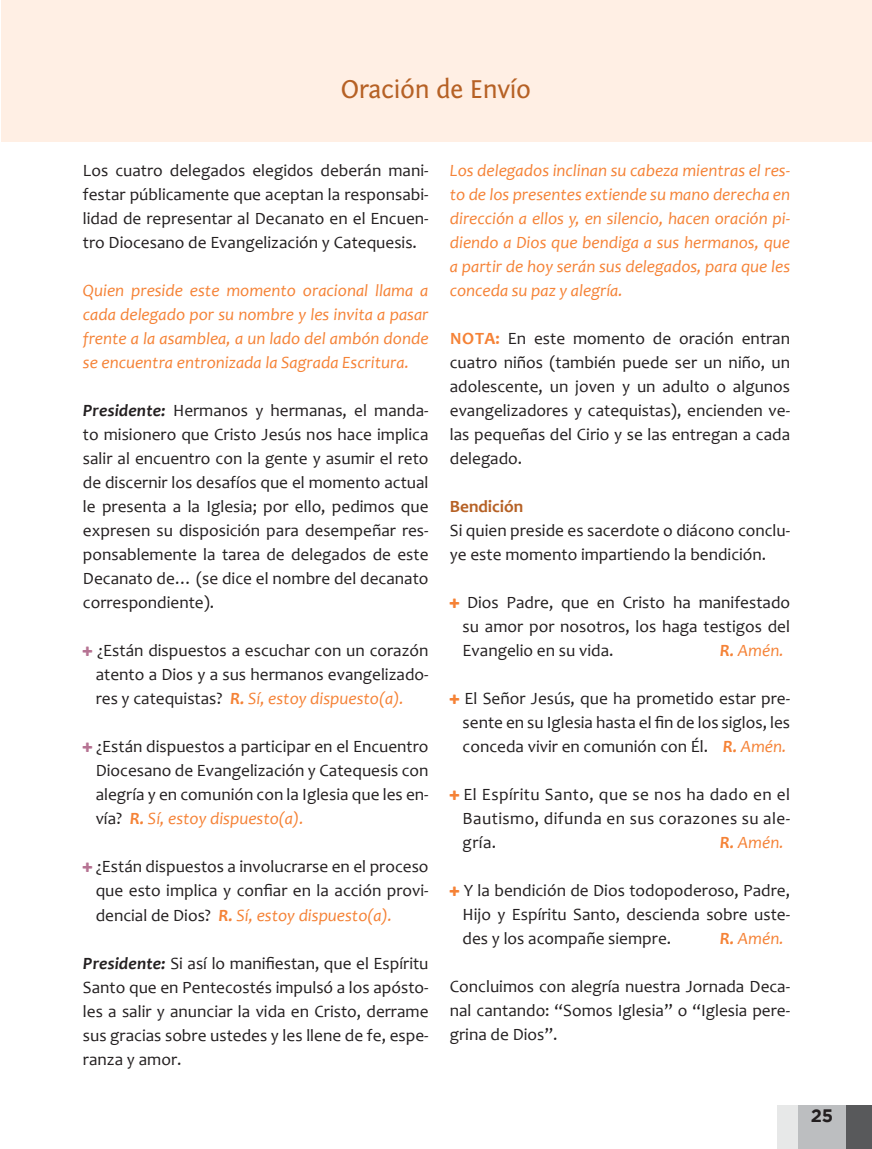
<style>
.page{position:relative;width:872px;height:1149px;background:#fff}
.page>*{position:absolute;margin:0;border:0;box-sizing:border-box;transform-origin:0 0}
.t1{font:27px "Fontin Sans";letter-spacing:-.025em;color:#b66125}
.t2{font:700 18px "Gotham";color:#231f20}
.t3{font:17.25px/24px "Candara";color:#231f20;text-align:justify}
.t4{font:italic 17.25px/24px "Candara";color:#f58236;text-align:justify}
.t5{font:700 17.25px "Candara";color:#b66125}
.t6{font:700 17.25px "Candara";color:#f58236}
.s1{font-weight:700;font-style:italic}
.s2{font-weight:700;font-style:italic;color:#f58236}
.s3{font-style:italic;color:#f58236}
.s4{font-weight:700;color:#f58236}
.s5{font-weight:700}
</style>
<div class="page">
<div style="left:2px;top:0;width:870px;height:141px;background:#ffefe4"></div>
<div style="left:777px;top:1105px;width:95px;height:43px;background:#e7e8e8"></div>
<div style="left:798px;top:1105px;width:74px;height:43px;background:#bcbec0"></div>
<div style="left:845px;top:1105px;width:27px;height:43px;background:#58595b"></div>
<h1 class="t1" style="left:341px;top:74px;width:192px">Oración de Envío</h1>
<p class="t3" style="left:83px;top:158px;width:347px">Los cuatro delegados elegidos deberán mani&shy;festar públicamente que aceptan la responsabi&shy;lidad de representar al Decanato en el Encuen&shy;tro Diocesano de Evangelización y Catequesis.</p>
<p class="t4" style="left:83px;top:278px;width:347px">Quien preside este momento oracional llama a cada delegado por su nombre y les invita a pasar frente a la asamblea, a un lado del ambón donde se encuentra entronizada la Sagrada Escritura.</p>
<p class="t3" style="left:83px;top:398px;width:347px"><span class="s1">Presidente:</span> Hermanos y hermanas, el manda&shy;to misionero que Cristo Jesús nos hace implica salir al encuentro con la gente y asumir el reto de discernir los desafíos que el momento actual le presenta a la Iglesia; por ello, pedimos que expresen su disposición para desempeñar res&shy;ponsablemente la tarea de delegados de este Decanato de… (se dice el nombre del decanato correspondiente).</p>
<p class="t3" style="left:96px;top:638px;width:334px">¿Están dispuestos a escuchar con un corazón atento a Dios y a sus hermanos evangelizado&shy;res y catequistas? <span class="s2">R.</span> <span class="s3">Sí, estoy dispuesto(a).</span></p>
<p class="t3" style="left:96px;top:734px;width:334px">¿Están dispuestos a participar en el Encuentro Diocesano de Evangelización y Catequesis con alegría y en comunión con la Iglesia que les en&shy;vía? <span class="s2">R.</span> <span class="s3">Sí, estoy dispuesto(a).</span></p>
<p class="t3" style="left:96px;top:854px;width:334px">¿Están dispuestos a involucrarse en el proceso que esto implica y confiar en la acción provi&shy;dencial de Dios? <span class="s2">R.</span> <span class="s3">Sí, estoy dispuesto(a).</span></p>
<p class="t3" style="left:83px;top:950px;width:347px"><span class="s1">Presidente:</span> Si así lo manifiestan, que el Espíritu Santo que en Pentecostés impulsó a los apósto&shy;les a salir y anunciar la vida en Cristo, derrame sus gracias sobre ustedes y les llene de fe, espe&shy;ranza y amor.</p>
<p class="t4" style="left:450px;top:158px;width:342px">Los delegados inclinan su cabeza mientras el res&shy;to de los presentes extiende su mano derecha en dirección a ellos y, en silencio, hacen oración pi&shy;diendo a Dios que bendiga a sus hermanos, que a partir de hoy serán sus delegados, para que les conceda su paz y alegría.</p>
<p class="t6" style="left:450px;top:327px;width:24px">Nota</p>
<p class="t3" style="left:450px;top:326px;width:342px;text-indent:46px"><span class="s4">:</span> En este momento de oración entran cuatro niños (también puede ser un niño, un adolescente, un joven y un adulto o algunos evangelizadores y catequistas), encienden ve&shy;las pequeñas del Cirio y se las entregan a cada delegado.</p>
<p class="t5" style="left:450px;top:495px;width:75px">Bendición</p>
<p class="t3" style="left:450px;top:518px;width:342px">Si quien preside es sacerdote o diácono conclu&shy;ye este momento impartiendo la bendición.</p>
<p class="t3" style="left:462px;top:590px;width:329px">Dios Padre, que en Cristo ha manifestado su amor por nosotros, los haga testigos del Evangelio en su vida.</p>
<p class="t4" style="left:720px;top:638px;width:65px"><span class="s5">R.</span> Amén.</p>
<p class="t3" style="left:462px;top:686px;width:329px">El Señor Jesús, que ha prometido estar pre&shy;sente en su Iglesia hasta el fin de los siglos, les conceda vivir en comunión con Él. <span class="s2">R.</span> <span class="s3">Amén.</span></p>
<p class="t3" style="left:462px;top:782px;width:329px">El Espíritu Santo, que se nos ha dado en el Bautismo, difunda en sus corazones su ale&shy;gría.</p>
<p class="t4" style="left:720px;top:830px;width:65px"><span class="s5">R.</span> Amén.</p>
<p class="t3" style="left:462px;top:878px;width:329px">Y la bendición de Dios todopoderoso, Padre, Hijo y Espíritu Santo, descienda sobre uste&shy;des y los acompañe siempre.</p>
<p class="t4" style="left:720px;top:926px;width:65px"><span class="s5">R.</span> Amén.</p>
<p class="t3" style="left:450px;top:974px;width:342px">Concluimos con alegría nuestra Jornada Deca&shy;nal cantando: “Somos Iglesia” o “Iglesia pere&shy;grina de Dios”.</p>
<p class="t2" style="left:810px;top:1105px;width:24px">25</p>
</div>
